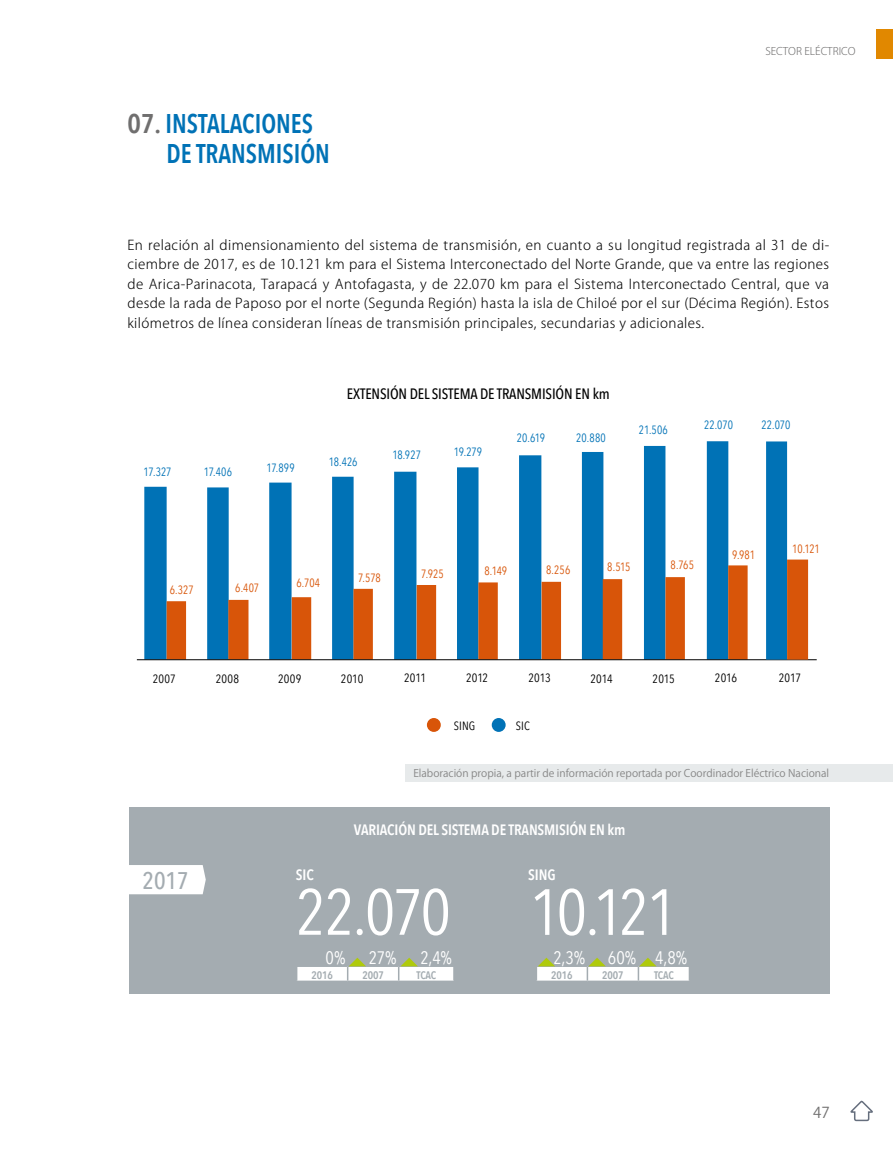
<style>
.page{position:relative;width:893px;height:1149px;background:#fff}
.page>*{position:absolute;margin:0;border:0;box-sizing:border-box;transform-origin:0 0}
.t1{font:64.5px "Avenir Next Condensed";letter-spacing:-.04em;color:#fff}
.t2{font:600 27px/30px "Avenir Next Condensed";color:#0072b6;scale:.93 1}
.t3{font:500 24px "Avenir Next Condensed";color:#a4acb1}
.t4{font:18px "Avenir Next Condensed";color:#fff}
.t5{font:600 15px "Avenir Next Condensed";letter-spacing:-.01em;color:#fff}
.t6{font:500 15px "Avenir Next Condensed";letter-spacing:-.01em;color:#000}
.t7{font:15px "Koz Go Pr 6 N";color:#706f6f}
.t8{font:300 13.5px/19.5px "Koz Go Pro";letter-spacing:.03em;color:#000;text-align:justify}
.t9{font:12px "Avenir Next Condensed";letter-spacing:-.005em;color:#0072b6;scale:.94 1}
.t10{font:12px "Avenir Next Condensed";letter-spacing:-.005em;color:#d85509;scale:.94 1}
.t11{font:12px "Avenir Next Condensed";letter-spacing:.005em;color:#000}
.t12{font:600 10.95px "Avenir Next Condensed";letter-spacing:-.01em;color:#a4acb1}
.t13{font:10.5px "Koz Go Pr 6 N";color:#878787}
.t14{font:300 10.5px "Koz Go Pr 6 N";color:#706f6f}
.s1{color:#706f6f}
</style>
<div class="page">
<div style="left:876px;top:29px;width:17px;height:30px;background:#e18800"></div>
<svg style="left:850px;top:1100px;width:23px;height:21px"></svg>
<div style="left:405px;top:764px;width:488px;height:17px;background:#e7eaeb"></div>
<svg style="left:144px;top:441px;width:584px;height:218px"></svg>
<svg style="left:167px;top:565px;width:581px;height:94px"></svg>
<hr style="left:137px;top:659px;width:680px;height:1px;background:#000">
<div style="left:766px;top:441px;width:21px;height:218px;background:#0072b6"></div>
<div style="left:787px;top:559px;width:21px;height:100px;background:#d85509"></div>
<div style="left:492px;top:717px;width:14px;height:14px;background:#0072b6;border-radius:50%"></div>
<div style="left:427px;top:717px;width:14px;height:14px;background:#d85509;border-radius:50%"></div>
<div style="left:129px;top:807px;width:700px;height:186px;background:#a4acb1"></div>
<svg style="left:297px;top:957px;width:157px;height:24px"></svg>
<svg style="left:536px;top:957px;width:153px;height:24px"></svg>
<div style="left:129px;top:865px;width:77px;height:29px;background:#fff"></div>
<h2 class="t2" style="left:167px;top:108px;width:177px;text-indent:-39px"><span class="s1">07.</span> INSTALACIONES<br>DE TRANSMISIÓN</h2>
<p class="t14" style="left:765px;top:45px;width:92px">SECTOR ELÉCTRICO</p>
<p class="t8" style="left:127px;top:235px;width:703px">En relación al dimensionamiento del sistema de transmisión, en cuanto a su longitud registrada al 31 de di&shy;ciembre de 2017, es de 10.121 km para el Sistema Interconectado del Norte Grande, que va entre las regiones de Arica-Parinacota, Tarapacá y Antofagasta, y de 22.070 km para el Sistema Interconectado Central, que va desde la rada de Paposo por el norte (Segunda Región) hasta la isla de Chiloé por el sur (Décima Región). Estos kilómetros de línea consideran líneas de transmisión principales, secundarias y adicionales.</p>
<p class="t9" style="left:144px;top:461px;width:31px">17.327</p>
<p class="t9" style="left:204px;top:461px;width:32px">17.406</p>
<p class="t9" style="left:266px;top:458px;width:31px">17.899</p>
<p class="t6" style="left:347px;top:384px;width:264px">EXTENSIÓN DEL SISTEMA DE TRANSMISIÓN EN km</p>
<p class="t9" style="left:329px;top:451px;width:32px">18.426</p>
<p class="t9" style="left:392px;top:444px;width:32px">18.927</p>
<p class="t9" style="left:454px;top:441px;width:31px">19.279</p>
<p class="t9" style="left:517px;top:427px;width:31px">20.619</p>
<p class="t9" style="left:576px;top:427px;width:33px">20.880</p>
<p class="t9" style="left:639px;top:419px;width:32px">21.506</p>
<p class="t9" style="left:704px;top:414px;width:32px">22.070</p>
<p class="t9" style="left:762px;top:414px;width:32px">22.070</p>
<p class="t10" style="left:170px;top:579px;width:27px">6.327</p>
<p class="t10" style="left:235px;top:577px;width:27px">6.407</p>
<p class="t10" style="left:296px;top:572px;width:27px">6.704</p>
<p class="t10" style="left:358px;top:567px;width:26px">7.578</p>
<p class="t10" style="left:421px;top:563px;width:25px">7.925</p>
<p class="t10" style="left:484px;top:560px;width:26px">8.149</p>
<p class="t10" style="left:546px;top:559px;width:27px">8.256</p>
<p class="t10" style="left:607px;top:556px;width:26px">8.515</p>
<p class="t10" style="left:671px;top:555px;width:26px">8.765</p>
<p class="t10" style="left:732px;top:544px;width:26px">9.981</p>
<p class="t10" style="left:792px;top:538px;width:31px">10.121</p>
<p class="t11" style="left:153px;top:668px;width:24px">2007</p>
<p class="t11" style="left:216px;top:668px;width:25px">2008</p>
<p class="t11" style="left:278px;top:668px;width:25px">2009</p>
<p class="t11" style="left:341px;top:668px;width:24px">2010</p>
<p class="t11" style="left:404px;top:667px;width:24px">2011</p>
<p class="t11" style="left:466px;top:667px;width:24px">2012</p>
<p class="t11" style="left:528px;top:667px;width:24px">2013</p>
<p class="t11" style="left:591px;top:668px;width:24px">2014</p>
<p class="t11" style="left:653px;top:668px;width:24px">2015</p>
<p class="t11" style="left:715px;top:667px;width:24px">2016</p>
<p class="t11" style="left:779px;top:667px;width:24px">2017</p>
<p class="t11" style="left:454px;top:715px;width:23px">SING</p>
<p class="t11" style="left:516px;top:714px;width:16px">SIC</p>
<p class="t13" style="left:413px;top:767px;width:417px">Elaboración propia, a partir de información reportada por Coordinador Eléctrico Nacional</p>
<h3 class="t3" style="left:142px;top:865px;width:48px">2017</h3>
<p class="t5" style="left:354px;top:817px;width:273px">VARIACIÓN DEL SISTEMA DE TRANSMISIÓN EN km</p>
<p class="t5" style="left:296px;top:861px;width:20px">SIC</p>
<p class="t5" style="left:528px;top:861px;width:29px">SING</p>
<h1 class="t1" style="left:296px;top:856px;width:383px">22.070 10.121</h1>
<h3 class="t4" style="left:326px;top:942px;width:21px">0%</h3>
<h3 class="t4" style="left:369px;top:942px;width:29px">27%</h3>
<h3 class="t4" style="left:421px;top:942px;width:33px">2,4%</h3>
<p class="t12" style="left:311px;top:965px;width:23px">2016</p>
<p class="t12" style="left:362px;top:965px;width:23px">2007</p>
<p class="t12" style="left:416px;top:965px;width:21px">TCAC</p>
<h3 class="t4" style="left:553px;top:942px;width:33px">2,3%</h3>
<h3 class="t4" style="left:608px;top:942px;width:81px">60% 4,8%</h3>
<p class="t12" style="left:551px;top:965px;width:23px">2016</p>
<p class="t12" style="left:602px;top:965px;width:23px">2007</p>
<p class="t12" style="left:654px;top:965px;width:21px">TCAC</p>
<p class="t7" style="left:813px;top:1103px;width:18px">47</p>
</div>
